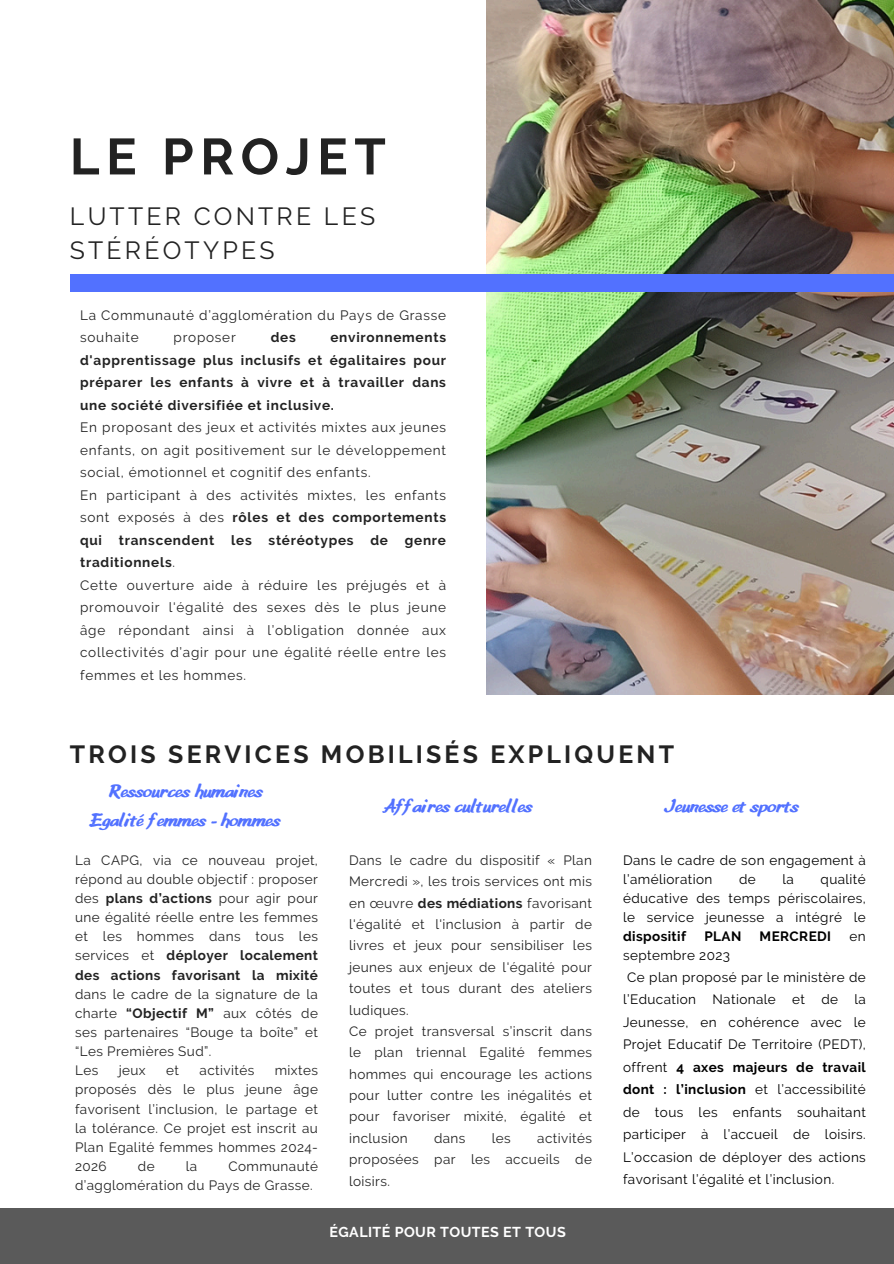
<style>
.page{position:relative;width:894px;height:1264px;background:#fff}
.page>*{position:absolute;margin:0;border:0;box-sizing:border-box;transform-origin:0 0}
.t1{font:700 50.7px "Raleway";letter-spacing:.13em;color:#222}
.t2{font:700 24.75px "Raleway";letter-spacing:.13em;color:#222}
.t3{font:24.75px/33.8px "Raleway";letter-spacing:.13em;color:#222}
.t4{font:700 18.75px/29.2px "Leo Hand";letter-spacing:.03em;color:#5271ff;text-align:center}
.t5{font:700 14.25px "Raleway";letter-spacing:.03em;color:#fff}
.t6{font:13.5px/19px "Raleway";letter-spacing:.03em;color:#222;text-align:justify}
.t7{font:13.5px/22.5px "Raleway";letter-spacing:.03em;color:#000;text-align:justify}
.t8{font:700 13.5px/22.5px "Raleway";letter-spacing:.055em;color:#222;text-align:justify}
.t9{font:13.5px/22.5px "Raleway";letter-spacing:.055em;color:#222}
.t10{font:700 13.5px "Raleway";letter-spacing:.03em;color:#000}
.s1{font-weight:400}
.s2{font-weight:700}
</style>
<div class="page">
<img style="left:486px;top:0;width:407px;height:694px">
<div style="left:70px;top:275px;width:823px;height:17px;background:#5271ff"></div>
<div style="left:0;top:1208px;width:893px;height:55px;background:#5a5a5a"></div>
<h1 class="t1" style="left:70px;top:127px;width:317px">LE PROJET</h1>
<h3 class="t3" style="left:70px;top:199px;width:306px">LUTTER CONTRE LES<br>STÉRÉOTYPES</h3>
<p class="t9" style="left:80px;top:304px;width:367px">La Communauté d’agglomération du Pays de Grasse souhaite</p>
<p class="t8" style="left:80px;top:326px;width:367px;text-indent:250px">environnements d'apprentissage plus inclusifs et égalitaires pour préparer les enfants à vivre et à travailler dans une société diversifiée et inclusive.</p>
<p class="t6" style="left:80px;top:416px;width:367px;line-height:22.5px">En proposant des jeux et activités mixtes aux jeunes enfants, on agit positivement sur le développement social, émotionnel et cognitif des enfants.</p>
<p class="t8" style="left:80px;top:484px;width:367px"><span class="s1">En participant à des activités mixtes, les enfants sont exposés à des</span> rôles et des comportements qui transcendent les stéréotypes de genre traditionnels<span class="s1">.</span></p>
<p class="t6" style="left:80px;top:574px;width:367px;line-height:22.5px">Cette ouverture aide à réduire les préjugés et à promouvoir l'égalité des sexes dès le plus jeune âge répondant ainsi à l’obligation donnée aux collectivités d’agir pour une égalité réelle entre les femmes et les hommes.</p>
<p class="t9" style="left:174px;top:326px;width:64px">proposer</p>
<p class="t8" style="left:270px;top:326px;width:27px">des</p>
<h4 class="t2" style="left:70px;top:739px;width:605px">TROIS SERVICES MOBILISÉS EXPLIQUENT</h4>
<h4 class="t4" style="left:385px;top:791px;width:148px">Affaires culturelles</h4>
<h4 class="t4" style="left:665px;top:790px;width:133px">Jeunesse et sports</h4>
<p class="t6" style="left:75px;top:850px;width:244px">La CAPG, via ce nouveau projet, répond au double objectif : proposer des <span class="s2">plans d’actions</span> pour agir pour une égalité réelle entre les femmes et les hommes dans tous les services et <span class="s2">déployer localement des actions favorisant la mixité </span>dans le cadre de la signature de la charte <span class="s2">“Objectif M”</span> aux côtés de ses partenaires “Bouge ta boîte” et “Les Premières Sud”.</p>
<p class="t6" style="left:75px;top:1060px;width:25px">Les</p>
<p class="t6" style="left:119px;top:1060px;width:29px">jeux</p>
<p class="t6" style="left:166px;top:1060px;width:14px">et</p>
<p class="t6" style="left:199px;top:1060px;width:56px">activités</p>
<p class="t4" style="left:91px;top:775px;width:190px">Ressources humaines<br>Egalité femmes - hommes</p>
<p class="t7" style="left:623px;top:850px;width:244px;line-height:19px">Dans le cadre de son engagement à l’amélioration</p>
<p class="t6" style="left:349px;top:849px;width:244px;line-height:21.3px">Dans le cadre du dispositif « Plan Mercredi », les trois services ont mis en œuvre <span class="s2">des médiations</span> favorisant l'égalité et l'inclusion à partir de livres et jeux pour sensibiliser les jeunes aux enjeux de l'égalité pour toutes et tous durant des ateliers ludiques.</p>
<p class="t6" style="left:349px;top:1020px;width:244px;line-height:21.3px">Ce projet transversal s’inscrit dans le plan triennal Egalité femmes hommes qui encourage les actions pour lutter contre les inégalités et pour favoriser mixité, égalité et inclusion</p>
<p class="t7" style="left:623px;top:869px;width:244px;line-height:19px;text-indent:197px">qualité éducative des temps périscolaires, le service jeunesse a intégré le <span class="s2">dispositif</span></p>
<p class="t7" style="left:738px;top:867px;width:18px">de</p>
<p class="t7" style="left:782px;top:867px;width:13px">la</p>
<p class="t10" style="left:704px;top:928px;width:38px">PLAN</p>
<p class="t10" style="left:759px;top:928px;width:73px">MERCREDI</p>
<p class="t7" style="left:849px;top:925px;width:18px">en</p>
<p class="t7" style="left:623px;top:944px;width:108px">septembre 2023</p>
<p class="t7" style="left:623px;top:965px;width:244px;text-indent:4px">Ce plan proposé par le ministère de l’Education Nationale et de la Jeunesse, en cohérence avec le Projet Educatif De Territoire (PEDT), offrent <span class="s2">4 axes majeurs de travail dont : l’inclusion</span> et l’accessibilité de tous les enfants souhaitant participer à l’accueil de loisirs.<br>L’occasion de déployer des actions favorisant l’égalité et l’inclusion.</p>
<p class="t6" style="left:75px;top:1060px;width:244px;text-indent:199px">mixtes proposés dès le plus jeune âge favorisent l’inclusion, le partage et la tolérance. Ce projet est inscrit au Plan Egalité femmes hommes 2024- 2026</p>
<p class="t6" style="left:349px;top:1127px;width:244px;line-height:21.3px;text-indent:188px">activités proposées par les accueils de loisirs.</p>
<p class="t6" style="left:434px;top:1128px;width:33px">dans</p>
<p class="t6" style="left:491px;top:1128px;width:20px">les</p>
<p class="t6" style="left:75px;top:1156px;width:244px;text-indent:153px">Communauté d’agglomération du Pays de Grasse.</p>
<p class="t6" style="left:138px;top:1156px;width:18px">de</p>
<p class="t6" style="left:186px;top:1156px;width:13px">la</p>
<h2 class="t5" style="left:329px;top:1223px;width:238px">ÉGALITÉ POUR TOUTES ET TOUS</h2>
</div>
